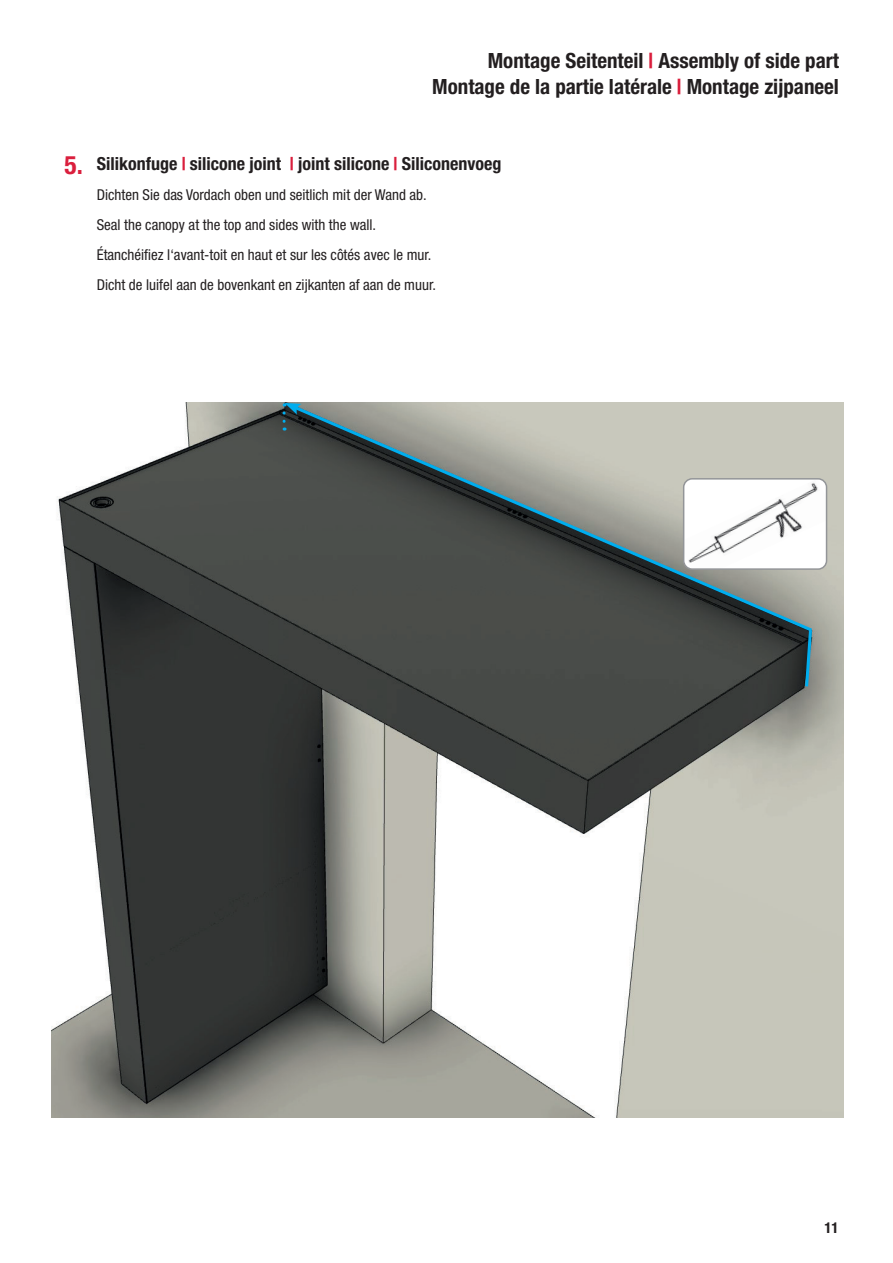
<style>
.page{position:relative;width:893px;height:1263px;background:#fff}
.page>*{position:absolute;margin:0;border:0;box-sizing:border-box;transform-origin:0 0}
.t1{font:700 condensed 21px/25.2px "Helvetica Neue LT Pro";color:#231f20;text-align:right}
.t2{font:700 condensed 18px "Helvetica Neue LT Pro";color:#231f20}
.t3{font:condensed 15px/30.2px "Helvetica Neue LT Pro";color:#231f20}
.t4{font:700 condensed 15px "Helvetica Neue LT Pro";color:#231f20}
.s1{color:#da1f3d}
.s2{font-size:25.5px;color:#da1f3d}
</style>
<div class="page">
<img style="left:51px;top:403px;width:793px;height:714px">
<svg style="left:290px;top:403px;width:525px;height:231px;background:#727772"></svg>
<svg style="left:803px;top:627px;width:11px;height:62px"></svg>
<svg style="left:283px;top:403px;width:19px;height:28px"></svg>
<img style="left:684px;top:479px;width:142px;height:90px">
<div style="left:683px;top:478px;width:144px;height:92px;border:2px solid #939598;border-radius:9px"></div>
<h1 class="t1" style="left:432px;top:49px;width:408px">Montage Seitenteil <span class="s1">|</span> Assembly of side part<br>Montage de la partie latérale <span class="s1">|</span> Montage zijpaneel</h1>
<p class="t2" style="left:65px;top:153px;width:438px"><span class="s2">5.</span> Silikonfuge <span class="s1">|</span> silicone joint <span class="s1">|</span> joint silicone <span class="s1">|</span> Siliconenvoeg</p>
<p class="t3" style="left:97px;top:179px;width:341px">Dichten Sie das Vordach oben und seitlich mit der Wand ab.<br>Seal the canopy at the top and sides with the wall.<br>Étanchéifiez l‘avant-toit en haut et sur les côtés avec le mur.<br>Dicht de luifel aan de bovenkant en zijkanten af aan de muur.</p>
<p class="t4" style="left:824px;top:1219px;width:16px">11</p>
</div>
